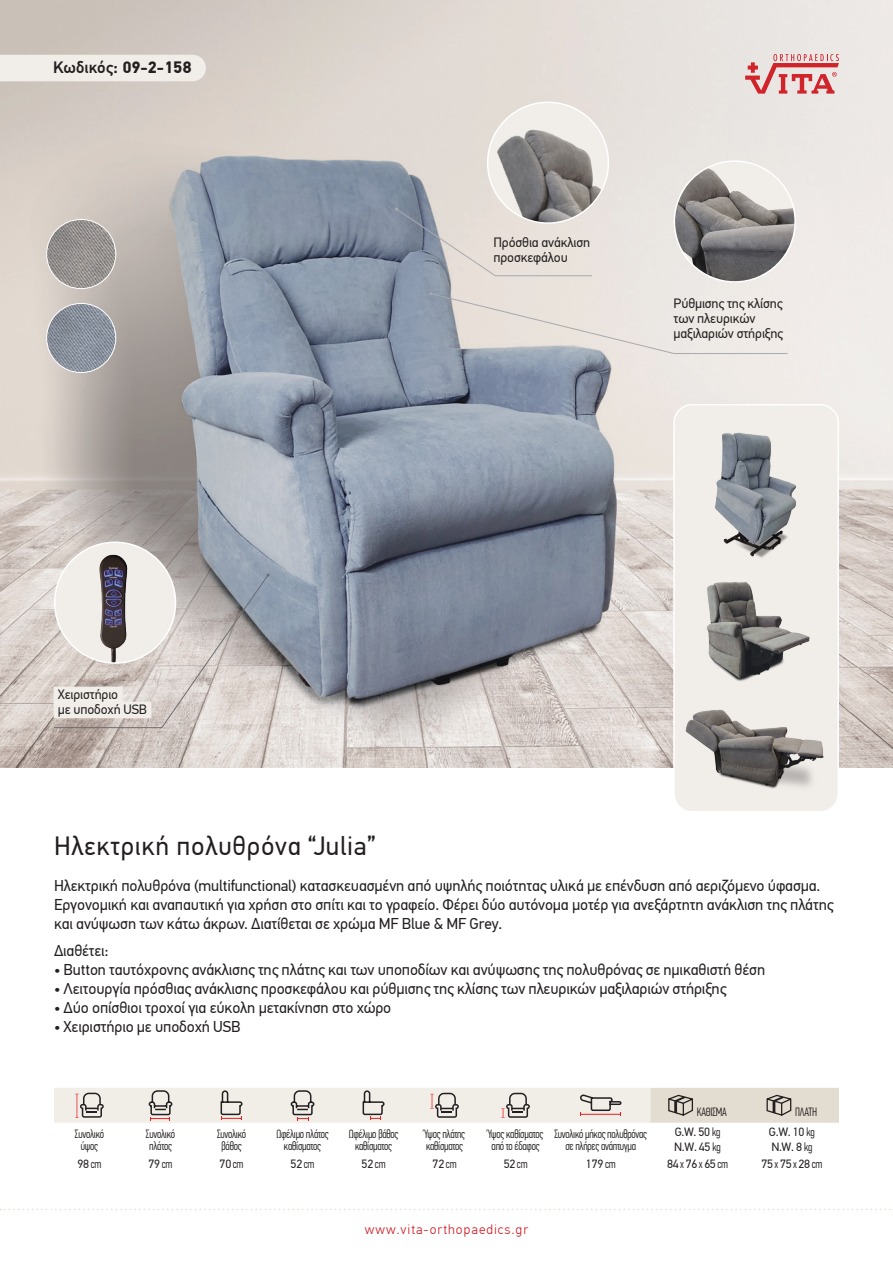
<style>
.page{position:relative;width:893px;height:1263px;background:#fff}
.page>*{position:absolute;margin:0;border:0;box-sizing:border-box;transform-origin:0 0}
.t1{font:26.4px "PF Din Text Pro";letter-spacing:.025em;color:#231f20}
.t2{font:500 16.5px "PF Din Text Pro";color:#231f20}
.t3{font:15.6px/19px "PF Din Text Pro";letter-spacing:-.01em;color:#231f20}
.t4{font:13.5px/15px "PF Din Text Pro";letter-spacing:-.01em;color:#231f20}
.t5{font:300 13.5px "PF Din Text Pro";letter-spacing:.075em;color:#d1232a}
.t6{font:300 12px/12px "PF Din Text Comp Pro";letter-spacing:-.02em;color:#231f20;text-align:center}
.t7{font:12px/15px "PF Din Text Pro";letter-spacing:-.025em;color:#231f20}
.s1{font-weight:700}
.s2{font-family:"PF Din Text Comp Pro";font-weight:300}
</style>
<div class="page">
<svg style="left:0;top:1209px;width:893px;height:1px"></svg>
<svg style="left:54px;top:1088px;width:785px;height:35px;background:#e1dbd4"></svg>
<img style="left:0;top:0;width:893px;height:767px">
<svg style="left:745px;top:54px;width:94px;height:40px;background:#e1a5a5"></svg>
<img style="left:674px;top:161px;width:121px;height:121px;border-radius:60px">
<div style="left:674px;top:160px;width:122px;height:123px;border:2px solid #fff;border-radius:50%"></div>
<img style="left:55px;top:547px;width:121px;height:27px">
<img style="left:47px;top:219px;width:69px;height:70px;border-radius:35px">
<div style="left:46px;top:219px;width:70px;height:70px;border:1px solid #fff;border-radius:50%"></div>
<img style="left:47px;top:303px;width:69px;height:70px;border-radius:35px">
<div style="left:46px;top:303px;width:70px;height:70px;border:1px solid #fff;border-radius:50%"></div>
<div style="left:674px;top:405px;width:164px;height:407px;background:#f1eeea;border-radius:18px"></div>
<div style="left:673px;top:404px;width:166px;height:408px;border:2px solid #fff;border-radius:18px"></div>
<img style="left:715px;top:432px;width:81px;height:126px">
<img style="left:706px;top:582px;width:104px;height:92px">
<img style="left:681px;top:674px;width:148px;height:138px">
<svg style="left:395px;top:94px;width:221px;height:182px;background:#c9c5c3"></svg>
<svg style="left:429px;top:292px;width:359px;height:62px;background:#e0dcd9"></svg>
<svg style="left:53px;top:574px;width:217px;height:154px;background:#c8c2c0"></svg>
<div style="left:54px;top:687px;width:69px;height:16px;background:#f1eeea"></div>
<div style="left:54px;top:702px;width:97px;height:16px;background:#f1eeea"></div>
<div style="left:0;top:55px;width:206px;height:26px;background:#f1eeea"></div>
<p class="t2" style="left:53px;top:57px;width:140px">Κωδικός: <span class="s1">09-2-158</span></p>
<p class="t4" style="left:493px;top:235px;width:98px">Πρόσθια ανάκλιση προσκεφάλου</p>
<p class="t4" style="left:674px;top:296px;width:111px">Ρύθμισης της κλίσης των πλευρικών μαξιλαριών στήριξης</p>
<p class="t4" style="left:58px;top:687px;width:91px">Χειριστήριο<br>με υποδοχή USB</p>
<h1 class="t1" style="left:54px;top:831px;width:323px">Hλεκτρική πολυθρόνα “Julia”</h1>
<p class="t3" style="left:54px;top:876px;width:781px">Hλεκτρική πολυθρόνα (multifunctional) κατασκευασμένη από υψηλής ποιότητας υλικά με επένδυση από αεριζόμενο ύφασμα.<br>Εργονομική και αναπαυτική για χρήση στο σπίτι και το γραφείο. Φέρει δύο αυτόνομα μοτέρ για ανεξάρτητη ανάκλιση της πλάτης και ανύψωση των κάτω άκρων. Διατίθεται σε χρώμα MF Blue &amp; MF Grey.</p>
<p class="t3" style="left:54px;top:941px;width:56px">Διαθέτει:</p>
<p class="t3" style="left:54px;top:960px;width:713px">• Button ταυτόχρονης ανάκλισης της πλάτης και των υποποδίων και ανύψωσης της πολυθρόνας σε ημικαθιστή θέση</p>
<p class="t3" style="left:54px;top:979px;width:674px">• Λειτουργία πρόσθιας ανάκλισης προσκεφάλου και ρύθμισης της κλίσης των πλευρικών μαξιλαριών στήριξης</p>
<p class="t3" style="left:54px;top:998px;width:339px">• Δύο οπίσθιοι τροχοί για εύκολη μετακίνηση στο χώρο</p>
<p class="t3" style="left:54px;top:1017px;width:188px">• Χειριστήριο με υποδοχή USB</p>
<p class="t6" style="left:697px;top:1106px;width:31px">ΚΆΘΙΣΜΑ</p>
<p class="t6" style="left:795px;top:1106px;width:23px">ΠΛΆΤΗ</p>
<p class="t6" style="left:75px;top:1127px;width:31px">Συνολικό ύψος</p>
<p class="t6" style="left:146px;top:1127px;width:31px;text-align:left">Συνολικό πλάτος</p>
<p class="t6" style="left:217px;top:1127px;width:31px">Συνολικό βάθος</p>
<p class="t6" style="left:276px;top:1127px;width:54px">Ωφέλιμο πλάτος καθίσματος</p>
<p class="t6" style="left:349px;top:1127px;width:51px">Ωφέλιμο βάθος καθίσματος</p>
<p class="t6" style="left:424px;top:1127px;width:43px;text-align:left">Ύψος πλάτης καθίσματος</p>
<p class="t6" style="left:488px;top:1127px;width:57px">Ύψος καθίσματος από το έδαφος</p>
<p class="t6" style="left:554px;top:1127px;width:94px">Συνολικό μήκος πολυθρόνας σε πλήρες ανάπτυγμα</p>
<p class="t7" style="left:674px;top:1124px;width:48px">G.W. 50 <span class="s2">kg<br></span>N.W. 45 <span class="s2">kg</span></p>
<p class="t7" style="left:769px;top:1124px;width:47px">G.W. 10 <span class="s2">kg<br></span>N.W. 8 <span class="s2">kg</span></p>
<p class="t7" style="left:78px;top:1156px;width:26px">98 <span class="s2">cm</span></p>
<p class="t7" style="left:149px;top:1156px;width:26px">79 <span class="s2">cm</span></p>
<p class="t7" style="left:220px;top:1156px;width:26px">70 <span class="s2">cm</span></p>
<p class="t7" style="left:291px;top:1156px;width:26px">52 <span class="s2">cm</span></p>
<p class="t7" style="left:362px;top:1156px;width:26px">52 <span class="s2">cm</span></p>
<p class="t7" style="left:433px;top:1156px;width:26px">72 <span class="s2">cm</span></p>
<p class="t7" style="left:504px;top:1156px;width:26px">52 <span class="s2">cm</span></p>
<p class="t7" style="left:586px;top:1156px;width:31px">179 <span class="s2">cm</span></p>
<p class="t7" style="left:667px;top:1156px;width:62px">84<span class="s2">x</span> 76<span class="s2">x</span> 65<span class="s2">cm</span></p>
<p class="t7" style="left:761px;top:1156px;width:62px">75<span class="s2">x</span> 75<span class="s2">x</span> 28<span class="s2">cm</span></p>
<p class="t5" style="left:365px;top:1222px;width:165px">www.vita-orthopaedics.gr</p>
</div>
